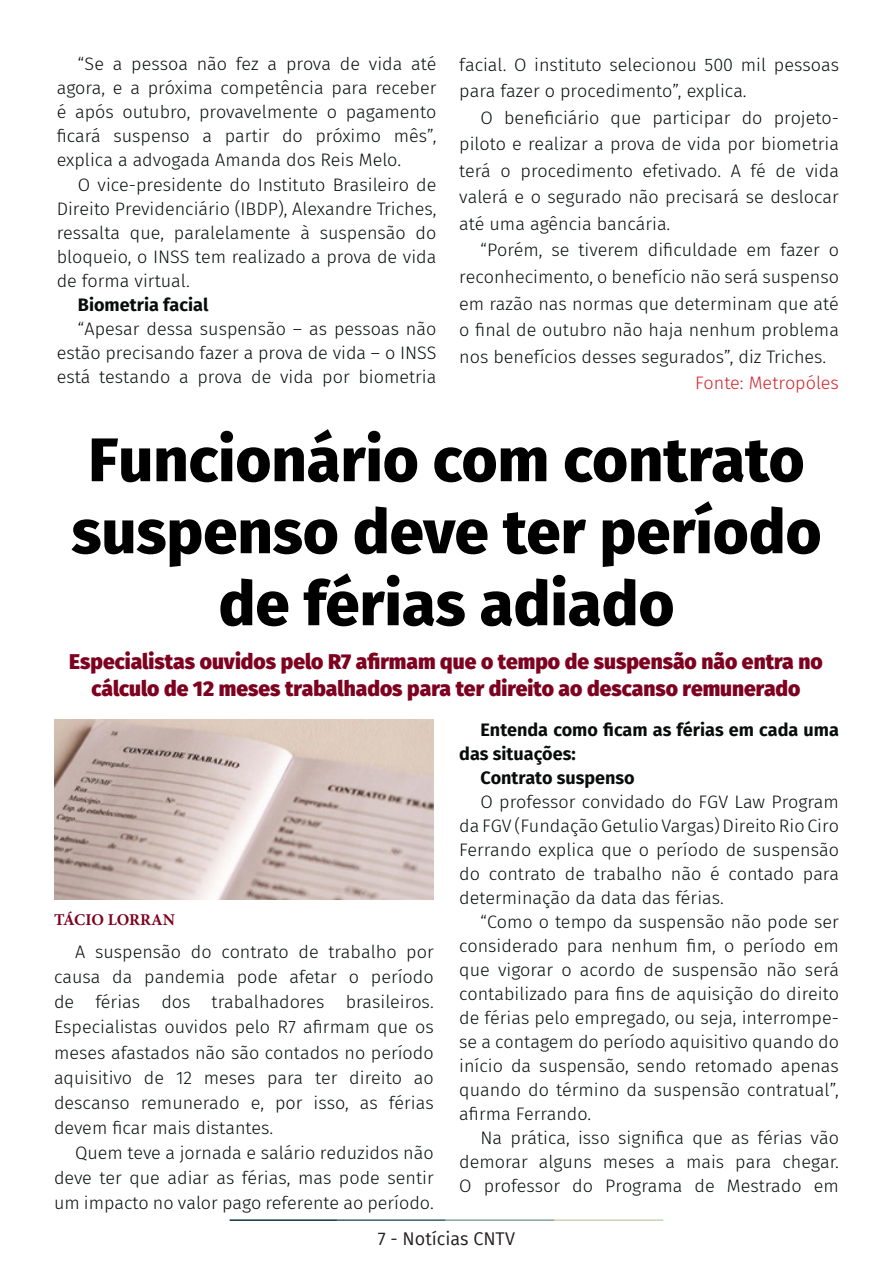
<style>
.page{position:relative;width:893px;height:1263px;background:#fff}
.page>*{position:absolute;margin:0;border:0;box-sizing:border-box;transform-origin:0 0}
.t1{font:800 61.5px/72px "Fira Sans";color:#000001;text-align:center}
.t2{font:800 21px/27px "Fira Sans";color:#7e0220;text-align:center}
.t3{font:300 18px/24px "Fira Sans";color:#080d0b;text-align:justify}
.t4{font:700 18px/24px "Fira Sans";color:#080d0b}
.t5{font:300 18px "Fira Sans";color:#d1232a}
.t6{font:18px "Fira Sans";color:#231f20}
.t7{font:700 16.5px "Minion Pro";color:#7e0220}
</style>
<div class="page">
<hr style="left:230px;top:1219px;width:107px;height:2px;background:#0e323f">
<hr style="left:337px;top:1219px;width:109px;height:2px;background:#3a5f6d">
<hr style="left:446px;top:1219px;width:109px;height:2px;background:#87a59a">
<hr style="left:555px;top:1219px;width:108px;height:2px;background:#c6d5b7">
<img style="left:54px;top:719px;width:380px;height:180px">
<p class="t3" style="left:57px;top:52px;width:381px;text-indent:21px">“Se a pessoa não fez a prova de vida até agora, e a próxima competência para receber é após outubro, provavelmente o pagamento ficará suspenso a partir do próximo mês”, explica a advogada Amanda dos Reis Melo.</p>
<p class="t3" style="left:57px;top:172px;width:381px;text-indent:21px">O vice-presidente do Instituto Brasileiro de Direito Previdenciário (IBDP), Alexandre Triches, ressalta que, paralelamente à suspensão do bloqueio, o INSS tem realizado a prova de vida de forma virtual.</p>
<p class="t4" style="left:78px;top:292px;width:132px">Biometria facial</p>
<p class="t3" style="left:57px;top:317px;width:381px;text-indent:21px">“Apesar dessa suspensão – as pessoas não estão precisando fazer a prova de vida – o INSS está testando a prova de vida por biometria</p>
<p class="t3" style="left:459px;top:51px;width:381px;line-height:26.5px">facial. O instituto selecionou 500 mil pessoas para fazer o procedimento”, explica.</p>
<p class="t3" style="left:459px;top:104px;width:381px;line-height:26.5px;text-indent:21px">O beneficiário que participar do projeto&shy;piloto e realizar a prova de vida por biometria terá o procedimento efetivado. A fé de vida valerá e o segurado não precisará se deslocar até uma agência bancária.</p>
<p class="t3" style="left:459px;top:237px;width:381px;line-height:26.5px;text-indent:21px">“Porém, se tiverem dificuldade em fazer o reconhecimento, o benefício não será suspenso em razão nas normas que determinam que até o final de outubro não haja nenhum problema nos benefícios desses segurados”, diz Triches.</p>
<p class="t5" style="left:695px;top:370px;width:145px">Fonte: Metropóles</p>
<p class="t1" style="left:71px;top:419px;width:751px">Funcionário com contrato suspenso deve ter período de férias adiado</p>
<p class="t2" style="left:69px;top:646px;width:755px">Especialistas ouvidos pelo R7 afirmam que o tempo de suspensão não entra no cálculo de 12 meses trabalhados para ter direito ao descanso remunerado</p>
<p class="t7" style="left:54px;top:908px;width:123px">TÁCIO LORRAN</p>
<p class="t3" style="left:54px;top:939px;width:381px;line-height:25px;text-indent:21px">A suspensão do contrato de trabalho por causa da pandemia pode afetar o período de férias dos trabalhadores brasileiros.<br>Especialistas ouvidos pelo R7 afirmam que os meses afastados não são contados no período aquisitivo de 12 meses para ter direito ao descanso remunerado e, por isso, as férias devem ficar mais distantes.</p>
<p class="t3" style="left:54px;top:1140px;width:381px;line-height:25px;text-indent:21px">Quem teve a jornada e salário reduzidos não deve ter que adiar as férias, mas pode sentir um impacto no valor pago referente ao período.</p>
<p class="t4" style="left:459px;top:717px;width:381px;text-indent:21px">Entenda como ficam as férias em cada uma das situações:</p>
<p class="t4" style="left:480px;top:765px;width:156px">Contrato suspenso</p>
<p class="t3" style="left:459px;top:790px;width:381px;text-indent:21px">O professor convidado do FGV Law Program da FGV (Fundação Getulio Vargas) Direito Rio Ciro Ferrando explica que o período de suspensão do contrato de trabalho não é contado para determinação da data das férias.</p>
<p class="t3" style="left:459px;top:910px;width:381px;text-indent:21px">“Como o tempo da suspensão não pode ser considerado para nenhum fim, o período em que vigorar o acordo de suspensão não será contabilizado para fins de aquisição do direito de férias pelo empregado, ou seja, interrompe&shy;se a contagem do período aquisitivo quando do início da suspensão, sendo retomado apenas quando do término da suspensão contratual”, afirma Ferrando.</p>
<p class="t3" style="left:459px;top:1126px;width:381px;text-indent:21px">Na prática, isso significa que as férias vão demorar alguns meses a mais para chegar.<br>O professor do Programa de Mestrado em</p>
<p class="t6" style="left:378px;top:1225px;width:139px">7 - Notícias CNTV</p>
</div>
